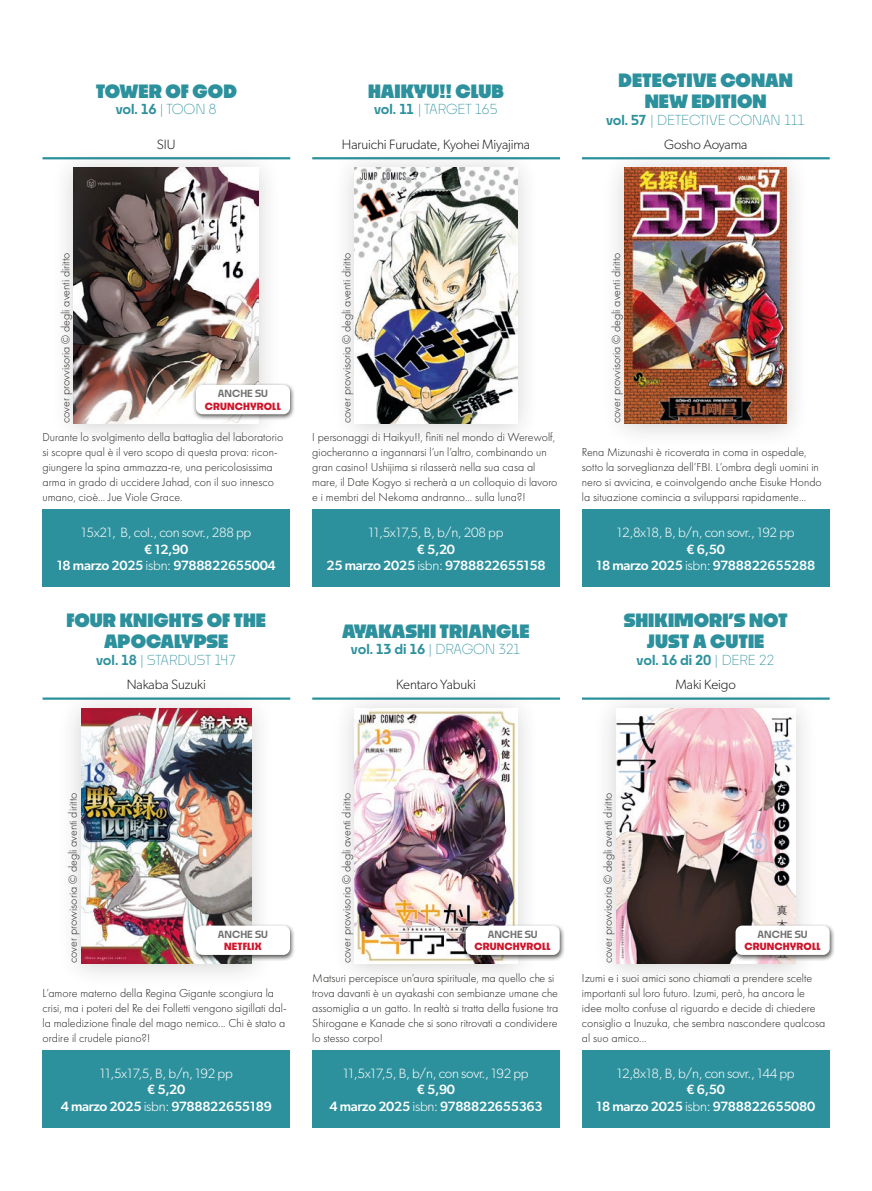
<style>
.page{position:relative;width:872px;height:1191px;background:#fff}
.page>*{position:absolute;margin:0;border:0;box-sizing:border-box;transform-origin:0 0}
.t1{font:900 18px/21px "Noka";color:#2d919d;text-align:center}
.t2{font:500 13.5px "Gibson";letter-spacing:-.02em;color:#fff}
.t3{font:300 13.5px "Gibson";letter-spacing:-.02em;color:#fff}
.t4{font:300 13.5px "Gibson";letter-spacing:-.01em;color:#1d1d1b}
.t5{font:300 13.5px "Noka";color:#2d919d}
.t6{font:600 13.5px "Noka";letter-spacing:-.02em;color:#2d919d}
.t7{font:300 12px/15px "Futura PT";color:#1d1d1b}
.t8{font:700 9.75px "Noka";letter-spacing:.01em;color:#ce162c}
.t9{font:600 9.75px "Noka";color:#70706f}
.s1{font-weight:300}
.s2{font-weight:600}
</style>
<div class="page">
<hr style="left:43px;top:697px;width:247px;height:2px;background:#2b919d">
<hr style="left:43px;top:157px;width:247px;height:2px;background:#2b919d">
<hr style="left:312px;top:697px;width:248px;height:2px;background:#2b919d">
<hr style="left:312px;top:157px;width:248px;height:2px;background:#2b919d">
<hr style="left:582px;top:697px;width:247px;height:2px;background:#2b919d">
<hr style="left:582px;top:157px;width:247px;height:2px;background:#2b919d">
<div style="left:43px;top:1050px;width:247px;height:77px;background:#2d919d"></div>
<div style="left:43px;top:510px;width:247px;height:77px;background:#2d919d"></div>
<div style="left:312px;top:1050px;width:248px;height:77px;background:#2d919d"></div>
<div style="left:312px;top:510px;width:248px;height:77px;background:#2d919d"></div>
<div style="left:582px;top:1050px;width:247px;height:77px;background:#2d919d"></div>
<div style="left:582px;top:510px;width:247px;height:77px;background:#2d919d"></div>
<div style="left:57px;top:686px;width:218px;height:303px;background:#1d1d1b;opacity:.2"></div>
<img style="left:81px;top:708px;width:170px;height:255px">
<div style="left:50px;top:146px;width:233px;height:303px;background:#1d1d1b;opacity:.2"></div>
<img style="left:74px;top:168px;width:185px;height:255px">
<div style="left:331px;top:686px;width:210px;height:303px;background:#1d1d1b;opacity:.2"></div>
<img style="left:355px;top:708px;width:162px;height:255px">
<div style="left:331px;top:146px;width:210px;height:303px;background:#1d1d1b;opacity:.2"></div>
<img style="left:355px;top:168px;width:162px;height:255px">
<div style="left:592px;top:686px;width:227px;height:303px;background:#1d1d1b;opacity:.2"></div>
<img style="left:616px;top:708px;width:179px;height:255px">
<div style="left:600px;top:146px;width:210px;height:303px;background:#1d1d1b;opacity:.2"></div>
<img style="left:624px;top:168px;width:163px;height:255px">
<div style="left:192px;top:382px;width:103px;height:38px;background:#1d1d1b;opacity:.75"></div>
<div style="left:196px;top:385px;width:94px;height:29px;background:#fff;border-radius:7px"></div>
<div style="left:192px;top:922px;width:103px;height:39px;background:#1d1d1b;opacity:.75"></div>
<div style="left:196px;top:925px;width:94px;height:30px;background:#fff;border-radius:7px"></div>
<div style="left:462px;top:922px;width:103px;height:39px;background:#1d1d1b;opacity:.75"></div>
<div style="left:465px;top:925px;width:95px;height:30px;background:#fff;border-radius:7px"></div>
<div style="left:732px;top:922px;width:103px;height:39px;background:#1d1d1b;opacity:.75"></div>
<div style="left:735px;top:925px;width:94px;height:30px;background:#fff;border-radius:7px"></div>
<p class="t1" style="left:96px;top:80px;width:143px">TOWER OF GOD</p>
<p class="t6" style="left:116px;top:101px;width:102px">vol. 16 <span class="s1">| TOON 8</span></p>
<p class="t4" style="left:157px;top:136px;width:20px">SIU</p>
<p class="t1" style="left:368px;top:80px;width:137px">HAIKYU!! CLUB</p>
<p class="t5" style="left:374px;top:101px;width:125px"><span class="s2">vol. 11</span> | TARGET 165</p>
<p class="t4" style="left:342px;top:136px;width:190px">Haruichi Furudate, Kyohei Miyajima</p>
<p class="t1" style="left:618px;top:69px;width:176px">DETECTIVE CONAN<br>NEW EDITION</p>
<p class="t5" style="left:606px;top:111px;width:201px"><span class="s2">vol. 57</span> | DETECTIVE CONAN 111</p>
<p class="t4" style="left:664px;top:136px;width:85px">Gosho Aoyama</p>
<p class="t7" style="left:58px;top:423px;width:172px;rotate:-90deg">cover provvisoria © degli aventi diritto</p>
<p class="t9" style="left:218px;top:387px;width:51px">ANCHE SU</p>
<p class="t8" style="left:205px;top:400px;width:78px">CRUNCHYROLL</p>
<p class="t7" style="left:43px;top:430px;width:242px">Durante lo svolgimento della battaglia del laboratorio si scopre qual è il vero scopo di questa prova: ricon&shy;giungere la spina ammazza-re, una pericolosissima arma in grado di uccidere Jahad, con il suo innesco umano, cioè... Jue Viole Grace.</p>
<p class="t3" style="left:81px;top:524px;width:172px">15x21, B, col., con sovr., 288 pp</p>
<p class="t2" style="left:144px;top:541px;width:46px">€ 12,90</p>
<p class="t2" style="left:57px;top:557px;width:220px">18 marzo 2025 <span class="s1">isbn:</span> 9788822655004</p>
<p class="t1" style="left:66px;top:610px;width:201px">FOUR KNIGHTS OF THE<br>APOCALYPSE</p>
<p class="t5" style="left:96px;top:651px;width:142px"><span class="s2">vol. 18</span> | STARDUST 147</p>
<p class="t4" style="left:127px;top:676px;width:81px">Nakaba Suzuki</p>
<p class="t7" style="left:339px;top:423px;width:172px;rotate:-90deg">cover provvisoria © degli aventi diritto</p>
<p class="t7" style="left:312px;top:430px;width:247px">I personaggi di Haikyu!!, finiti nel mondo di Werewolf, giocheranno a ingannarsi l’un l’altro, combinando un gran casino! Ushijima si rilasserà nella sua casa al mare, il Date Kogyo si recherà a un colloquio di lavoro e i membri del Nekoma andranno... sulla luna?!</p>
<p class="t3" style="left:368px;top:524px;width:137px">11,5x17,5, B, b/n, 208 pp</p>
<p class="t2" style="left:417px;top:541px;width:40px">€ 5,20</p>
<p class="t2" style="left:326px;top:557px;width:220px">25 marzo 2025 <span class="s1">isbn:</span> 9788822655158</p>
<p class="t1" style="left:342px;top:620px;width:189px">AYAKASHI TRIANGLE</p>
<p class="t6" style="left:351px;top:641px;width:171px">vol. 13 di 16 <span class="s1">| DRAGON 321</span></p>
<p class="t4" style="left:396px;top:676px;width:81px">Kentaro Yabuki</p>
<p class="t7" style="left:609px;top:423px;width:172px;rotate:-90deg">cover provvisoria © degli aventi diritto</p>
<p class="t7" style="left:582px;top:445px;width:241px">Rena Mizunashi è ricoverata in coma in ospedale, sotto la sorveglianza dell’FBI. L’ombra degli uomini in nero si avvicina, e coinvolgendo anche Eisuke Hondo la situazione comincia a svilupparsi rapidamente...</p>
<p class="t3" style="left:617px;top:524px;width:179px">12,8x18, B, b/n, con sovr., 192 pp</p>
<p class="t2" style="left:686px;top:541px;width:40px">€ 6,50</p>
<p class="t2" style="left:596px;top:557px;width:220px">18 marzo 2025 <span class="s1">isbn:</span> 9788822655288</p>
<p class="t1" style="left:623px;top:610px;width:165px">SHIKIMORI’S NOT<br>JUST A CUTIE</p>
<p class="t6" style="left:636px;top:651px;width:140px">vol. 16 di 20 <span class="s1">| DERE 22</span></p>
<p class="t4" style="left:675px;top:676px;width:62px">Maki Keigo</p>
<p class="t7" style="left:65px;top:963px;width:172px;rotate:-90deg">cover provvisoria © degli aventi diritto</p>
<p class="t9" style="left:218px;top:928px;width:51px">ANCHE SU</p>
<p class="t8" style="left:224px;top:940px;width:39px">NETFLIX</p>
<p class="t7" style="left:43px;top:985px;width:246px">L’amore materno della Regina Gigante scongiura la crisi, ma i poteri del Re dei Folletti vengono sigillati dal&shy;la maledizione finale del mago nemico... Chi è stato a ordire il crudele piano?!</p>
<p class="t3" style="left:100px;top:1064px;width:134px">11,5x17,5, B, b/n, 192 pp</p>
<p class="t2" style="left:147px;top:1081px;width:40px">€ 5,20</p>
<p class="t2" style="left:61px;top:1097px;width:213px">4 marzo 2025 <span class="s1">isbn:</span> 9788822655189</p>
<p class="t7" style="left:339px;top:963px;width:172px;rotate:-90deg">cover provvisoria © degli aventi diritto</p>
<p class="t9" style="left:488px;top:928px;width:51px">ANCHE SU</p>
<p class="t8" style="left:474px;top:940px;width:78px">CRUNCHYROLL</p>
<p class="t7" style="left:312px;top:970px;width:247px">Matsuri percepisce un’aura spirituale, ma quello che si trova davanti è un ayakashi con sembianze umane che assomiglia a un gatto. In realtà si tratta della fusione tra Shirogane e Kanade che si sono ritrovati a condividere lo stesso corpo!</p>
<p class="t3" style="left:343px;top:1064px;width:187px">11,5x17,5, B, b/n, con sovr., 192 pp</p>
<p class="t2" style="left:417px;top:1081px;width:40px">€ 5,90</p>
<p class="t2" style="left:329px;top:1097px;width:215px">4 marzo 2025 <span class="s1">isbn:</span> 9788822655363</p>
<p class="t7" style="left:600px;top:963px;width:172px;rotate:-90deg">cover provvisoria © degli aventi diritto</p>
<p class="t9" style="left:757px;top:928px;width:51px">ANCHE SU</p>
<p class="t8" style="left:744px;top:940px;width:78px">CRUNCHYROLL</p>
<p class="t7" style="left:582px;top:970px;width:245px">Izumi e i suoi amici sono chiamati a prendere scelte importanti sul loro futuro. Izumi, però, ha ancora le idee molto confuse al riguardo e decide di chiedere consiglio a Inuzuka, che sembra nascondere qualcosa al suo amico...</p>
<p class="t3" style="left:617px;top:1064px;width:179px">12,8x18, B, b/n, con sovr., 144 pp</p>
<p class="t2" style="left:686px;top:1081px;width:40px">€ 6,50</p>
<p class="t2" style="left:596px;top:1097px;width:220px">18 marzo 2025 <span class="s1">isbn:</span> 9788822655080</p>
</div>
